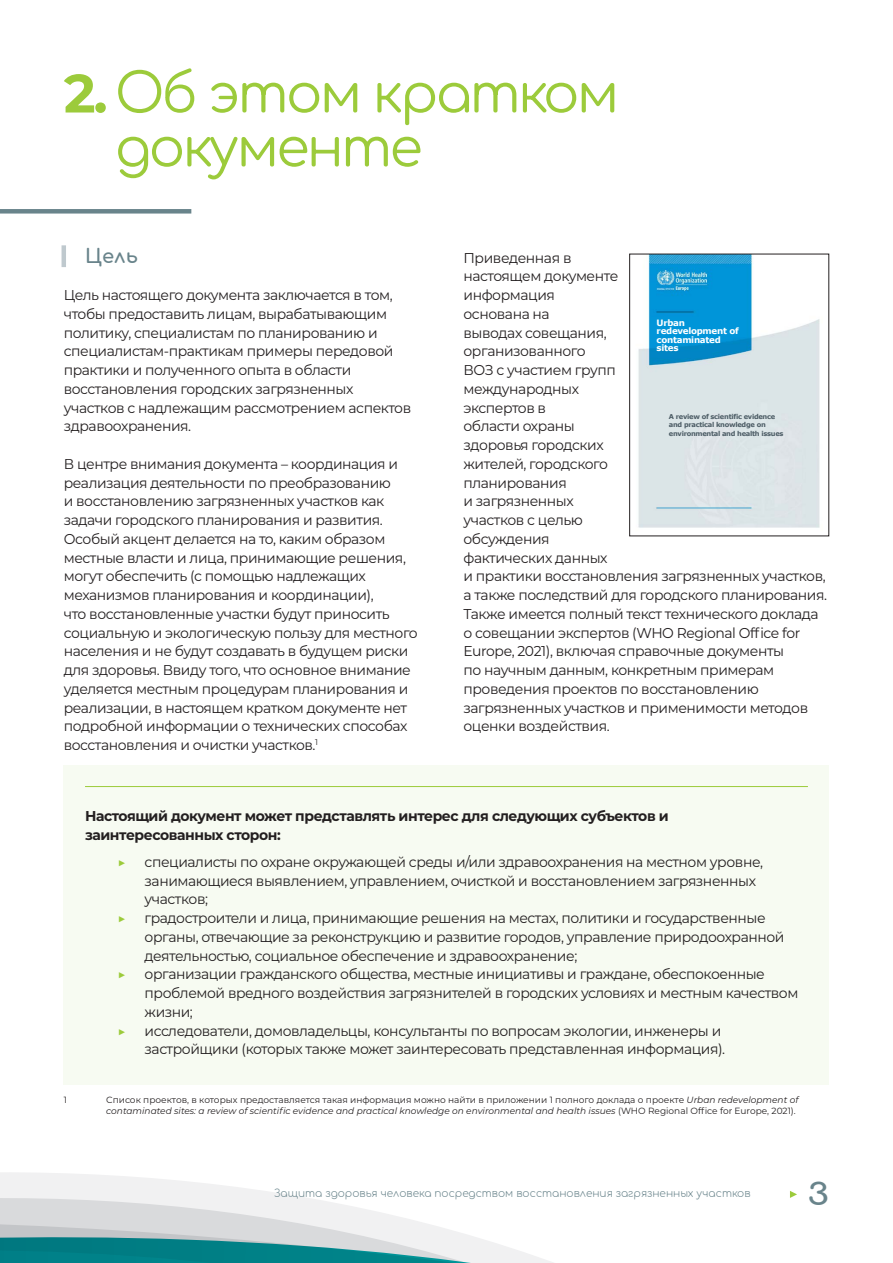
<style>
.page{position:relative;width:893px;height:1263px;background:#fff}
.page>*{position:absolute;margin:0;border:0;box-sizing:border-box;transform-origin:0 0}
.t1{font:54px/54px "Comfortaa Regular 400";letter-spacing:-.05em;color:#9ccb3b}
.t2{font:700 30px "Comfortaa";color:#69848b;scale:1.2 1}
.Heading_3{font:700 19.5px "Comfortaa";color:#69848b}
.RAW{font:14.25px/18.8px "Montserrat";letter-spacing:-.03em;color:#231f20}
.RAW-2{font:700 14.25px/18.8px "Montserrat";letter-spacing:-.03em;color:#231f20}
.t3{font:700 14.25px "Montserrat";color:#9ccb3b}
.t4{font:300 10.5px "Comfortaa";color:#69848b}
.FOOTNOTE{font:9px/10.8px "Montserrat";color:#231f20}
.t5{font:700 8.7px/8.6px "Verdana";letter-spacing:-.03em;color:#fff}
.t6{font:700 6.75px/8.1px "Verdana";letter-spacing:-.04em;color:#4c5c65}
.s1{font-family:"Montserrat";font-weight:700}
.s2{font-style:italic}
</style>
<div class="page">
<svg style="left:0;top:1172px;width:553px;height:91px"></svg>
<svg style="left:790px;top:1191px;width:7px;height:7px"></svg>
<div style="left:0;top:209px;width:191px;height:5px;background:#69848b"></div>
<hr style="left:62px;top:245px;width:4px;height:22px;background:#bfc9ce">
<div style="left:64px;top:765px;width:765px;height:320px;background:#f7fbf2"></div>
<hr style="left:85px;top:786px;width:723px;height:1px;background:#9ccb3b">
<img style="left:638px;top:256px;width:182px;height:272px">
<p class="t1" style="left:115px;top:59px;width:506px;text-indent:-51px"><span class="s1">2.</span> Об этом кратком документе</p>
<p class="Heading_3" style="left:85px;top:238px;width:54px">Цель</p>
<p class="RAW" style="left:64px;top:285px;width:349px">Цель настоящего документа заключается в том, чтобы предоставить лицам, вырабатывающим политику, специалистам по планированию и специалистам-практикам примеры передовой практики и полученного опыта в области восстановления городских загрязненных участков с надлежащим рассмотрением аспектов здравоохранения.</p>
<p class="RAW" style="left:64px;top:454px;width:355px">В центре внимания документа – координация и реализация деятельности по преобразованию<br>и восстановлению загрязненных участков как задачи городского планирования и развития.<br>Особый акцент делается на то, каким образом местные власти и лица, принимающие решения, могут обеспечить (с помощью надлежащих механизмов планирования и координации),<br>что восстановленные участки будут приносить социальную и экологическую пользу для местного населения и не будут создавать в будущем риски для здоровья. Ввиду того, что основное внимание уделяется местным процедурам планирования и реализации, в настоящем кратком документе нет подробной информации о технических способах восстановления и очистки участков.<sup>1</sup></p>
<p class="RAW" style="left:463px;top:248px;width:365px">Приведенная в<br>настоящем документе<br>информация<br>основана на<br>выводах совещания,<br>организованного<br>ВОЗ с участием групп<br>международных<br>экспертов в<br>области охраны<br>здоровья городских<br>жителей, городского<br>планирования<br>и загрязненных<br>участков с целью<br>обсуждения<br>фактических данных<br>и практики восстановления загрязненных участков, а также последствий для городского планирования.<br>Также имеется полный текст технического доклада о совещании экспертов (WHO Regional Office for<br>Europe, 2021), включая справочные документы<br>по научным данным, конкретным примерам проведения проектов по восстановлению загрязненных участков и применимости методов оценки воздействия.</p>
<p class="t5" style="left:657px;top:318px;width:84px">Urban redevelopment of contaminated sites</p>
<p class="t6" style="left:669px;top:413px;width:116px">A review of scientific evidence and practical knowledge on environmental and health issues</p>
<p class="RAW-2" style="left:85px;top:806px;width:585px">Настоящий документ может представлять интерес для следующих субъектов и заинтересованных сторон:</p>
<p class="t3" style="left:118px;top:852px;width:10px">▶</p>
<p class="RAW" style="left:145px;top:852px;width:620px">специалисты по охране окружающей среды и/или здравоохранения на местном уровне, занимающиеся выявлением, управлением, очисткой и восстановлением загрязненных участков;</p>
<p class="t3" style="left:118px;top:908px;width:10px">▶</p>
<p class="RAW" style="left:145px;top:908px;width:641px">градостроители и лица, принимающие решения на местах, политики и государственные органы, отвечающие за реконструкцию и развитие городов, управление природоохранной деятельностью, социальное обеспечение и здравоохранение;</p>
<p class="t3" style="left:118px;top:964px;width:10px">▶</p>
<p class="RAW" style="left:145px;top:964px;width:655px">организации гражданского общества, местные инициативы и граждане, обеспокоенные проблемой вредного воздействия загрязнителей в городских условиях и местным качеством жизни;</p>
<p class="t3" style="left:118px;top:1020px;width:10px">▶</p>
<p class="RAW" style="left:145px;top:1021px;width:582px">исследователи, домовладельцы, консультанты по вопросам экологии, инженеры и застройщики (которых также может заинтересовать представленная информация).</p>
<p class="FOOTNOTE" style="left:64px;top:1094px;width:5px">1</p>
<p class="FOOTNOTE" style="left:106px;top:1094px;width:694px">Список проектов, в которых предоставляется такая информация можно найти в приложении 1 полного доклада о проекте <span class="s2">Urban redevelopment of contaminated sites: a review of scientific evidence and practical knowledge on environmental and health issues</span> (WHO Regional Office for Europe, 2021).</p>
<p class="t4" style="left:274px;top:1184px;width:478px">Защита здоровья человека посредством восстановления загрязненных участков</p>
<h2 class="t2" style="left:808px;top:1167px;width:19px">3</h2>
</div>
